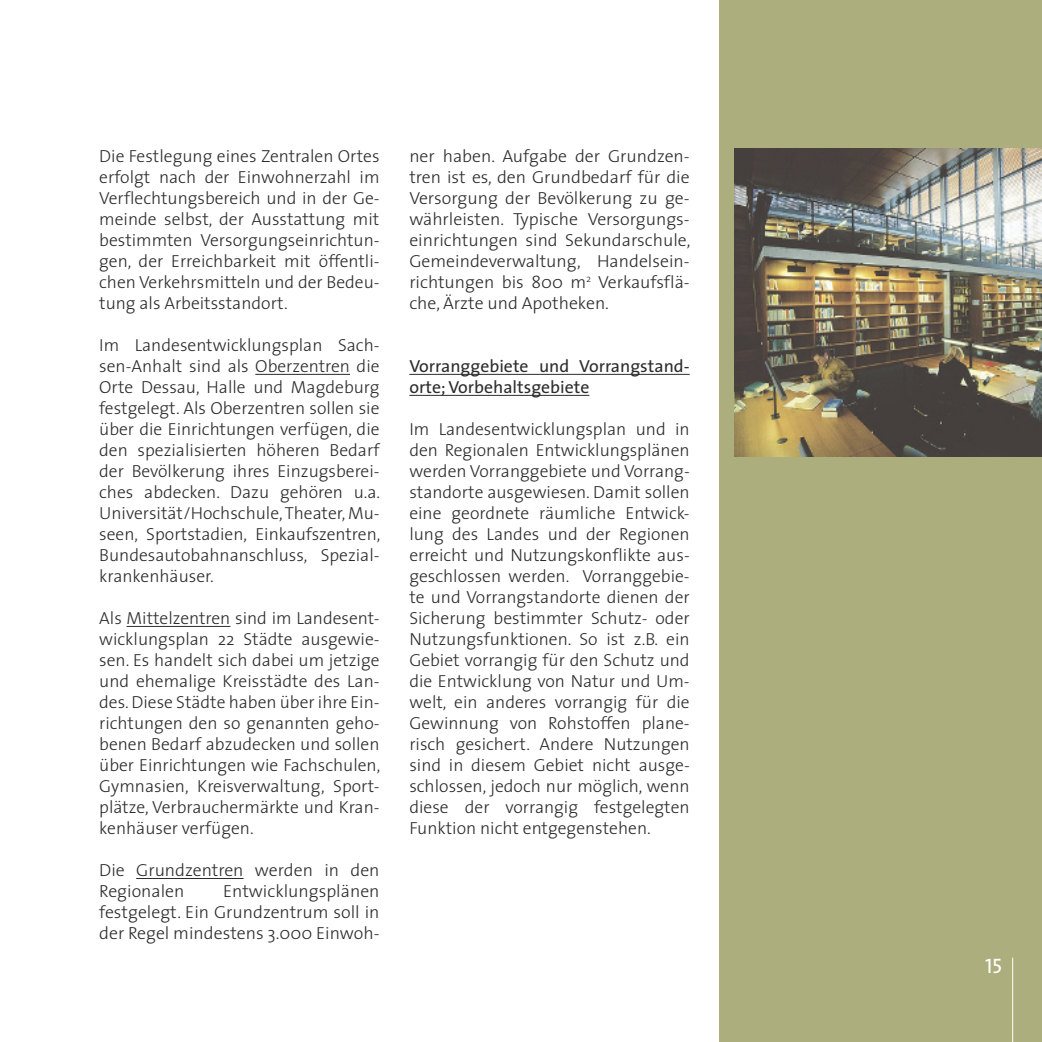
<style>
.page{position:relative;width:1042px;height:1042px;background:#fff}
.page>*{position:absolute;margin:0;border:0;box-sizing:border-box;transform-origin:0 0}
.t1{font:21px "The Sans Caps";color:#fff}
.t2{font:300 17.5px/21px "The Sans";color:#2d2c2c;text-align:justify}
.t3{font:17.5px/21px "The Sans";color:#2d2c2c}
</style>
<div class="page">
<div style="left:719px;top:0;width:323px;height:1042px;background:#acae7d"></div>
<hr style="left:1012px;top:957px;width:1px;height:85px;background:#fff">
<hr style="left:255px;top:374px;width:95px;height:1px;background:#2d2c2c">
<hr style="left:127px;top:626px;width:103px;height:1px;background:#2d2c2c">
<hr style="left:136px;top:878px;width:108px;height:1px;background:#2d2c2c">
<hr style="left:409px;top:374px;width:281px;height:1px;background:#2d2c2c">
<hr style="left:409px;top:395px;width:180px;height:1px;background:#2d2c2c">
<img style="left:734px;top:149px;width:308px;height:307px">
<p class="t2" style="left:99px;top:145px;width:282px">Die Festlegung eines Zentralen Ortes erfolgt nach der Einwohnerzahl im Verflechtungsbereich und in der Ge&shy;meinde selbst, der Ausstattung mit bestimmten Versorgungseinrichtun&shy;gen, der Erreichbarkeit mit öffentli&shy;chen Verkehrsmitteln und der Bedeu&shy;tung als Arbeitsstandort.</p>
<p class="t2" style="left:99px;top:334px;width:283px">Im Landesentwicklungsplan Sach&shy;sen-Anhalt sind als Oberzentren die Orte Dessau, Halle und Magdeburg festgelegt. Als Oberzentren sollen sie über die Einrichtungen verfügen, die den spezialisierten höheren Bedarf der Bevölkerung ihres Einzugsberei&shy;ches abdecken. Dazu gehören u.a.<br>Universität/Hochschule, Theater, Mu&shy;seen, Sportstadien, Einkaufszentren, Bundesautobahnanschluss, Spezial&shy;krankenhäuser.</p>
<p class="t2" style="left:99px;top:607px;width:283px">Als Mittelzentren sind im Landesent&shy;wicklungsplan 22 Städte ausgewie&shy;sen. Es handelt sich dabei um jetzige und ehemalige Kreisstädte des Lan&shy;des. Diese Städte haben über ihre Ein&shy;richtungen den so genannten geho&shy;benen Bedarf abzudecken und sollen über Einrichtungen wie Fachschulen, Gymnasien, Kreisverwaltung, Sport&shy;plätze, Verbrauchermärkte und Kran&shy;kenhäuser verfügen.</p>
<p class="t2" style="left:99px;top:859px;width:282px">Die Grundzentren werden in den<br>Regionalen</p>
<p class="t2" style="left:99px;top:880px;width:282px;text-indent:124px">Entwicklungsplänen festgelegt. Ein Grundzentrum soll in der Regel mindestens 3.000 Einwoh-</p>
<p class="t2" style="left:409px;top:145px;width:283px">ner haben. Aufgabe der Grundzen&shy;tren ist es, den Grundbedarf für die Versorgung der Bevölkerung zu ge&shy;währleisten. Typische Versorgungs&shy;einrichtungen sind Sekundarschule, Gemeindeverwaltung, Handelsein&shy;richtungen bis 800 m<sup>2</sup> Verkaufsflä&shy;che, Ärzte und Apotheken.</p>
<p class="t3" style="left:409px;top:355px;width:282px">Vorranggebiete und Vorrangstand&shy;orte;Vorbehaltsgebiete</p>
<p class="t2" style="left:409px;top:418px;width:282px">Im Landesentwicklungsplan und in den Regionalen Entwicklungsplänen werden Vorranggebiete und Vorrang&shy;standorte ausgewiesen. Damit sollen eine geordnete räumliche Entwick&shy;lung des Landes und der Regionen erreicht und Nutzungskonflikte aus&shy;geschlossen werden. Vorranggebie&shy;te und Vorrangstandorte dienen der Sicherung bestimmter Schutz- oder Nutzungsfunktionen. So ist z.B. ein Gebiet vorrangig für den Schutz und die Entwicklung von Natur und Um&shy;welt, ein anderes vorrangig für die Gewinnung von Rohstoffen plane&shy;risch gesichert. Andere Nutzungen sind in diesem Gebiet nicht ausge&shy;schlossen, jedoch nur möglich, wenn diese der vorrangig festgelegten Funktion nicht entgegenstehen.</p>
<p class="t1" style="left:985px;top:948px;width:19px">15</p>
</div>
